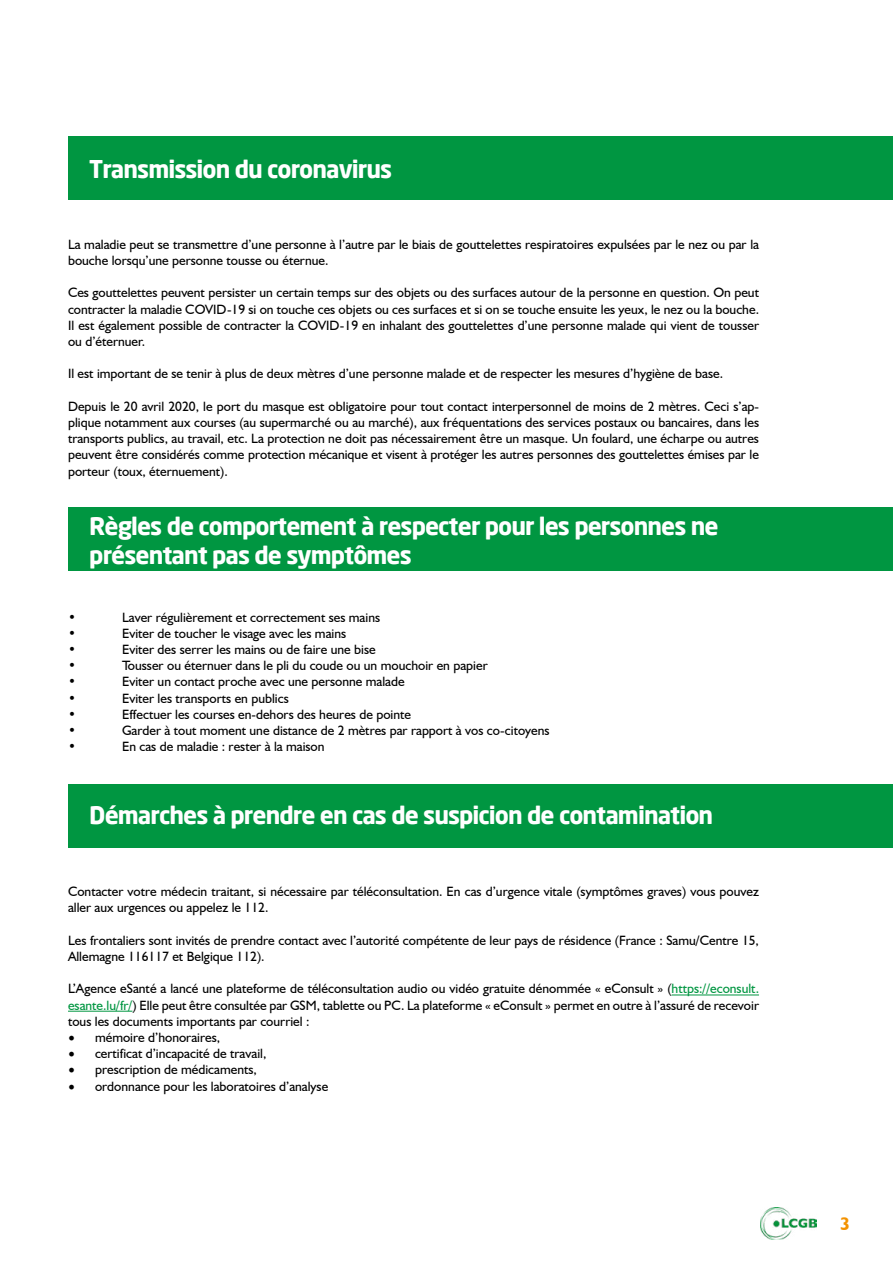
<style>
.page{position:relative;width:893px;height:1263px;background:#fff}
.page>*{position:absolute;margin:0;border:0;box-sizing:border-box;transform-origin:0 0}
.t1{font:700 24px/28.8px "Neo Sans";letter-spacing:-.04em;color:#fff}
.t2{font:700 18px "Humanist 521 BT";color:#f39200}
.t3{font:13.5px/16.2px "Humanist 521 BT";color:#000}
.s1{color:#009641}
.s2{font-family:"Minion Pro";font-size:18px}
</style>
<div class="page">
<img style="left:761px;top:1207px;width:56px;height:33px">
<div style="left:68px;top:507px;width:825px;height:64px;background:#009641"></div>
<div style="left:68px;top:136px;width:825px;height:64px;background:#009641"></div>
<hr style="left:672px;top:994px;width:87px;height:1px;background:#009641">
<hr style="left:68px;top:1011px;width:64px;height:1px;background:#009641">
<div style="left:68px;top:784px;width:825px;height:63px;background:#009641"></div>
<h1 class="t1" style="left:89px;top:154px;width:304px">Transmission du coronavirus</h1>
<p class="t3" style="left:68px;top:236px;width:692px">La maladie peut se transmettre d’une personne à l’autre par le biais de gouttelettes respiratoires expulsées par le nez ou par la bouche lorsqu’une personne tousse ou éternue.</p>
<p class="t3" style="left:68px;top:284px;width:692px;text-align:justify">Ces gouttelettes peuvent persister un certain temps sur des objets ou des surfaces autour de la personne en question. On peut contracter la maladie COVID-19 si on touche ces objets ou ces surfaces et si on se touche ensuite les yeux, le nez ou la bouche.<br>Il est également possible de contracter la COVID-19 en inhalant des gouttelettes d’une personne malade qui vient de tousser ou d’éternuer.</p>
<p class="t3" style="left:68px;top:365px;width:657px">Il est important de se tenir à plus de deux mètres d’une personne malade et de respecter les mesures d’hygiène de base.</p>
<p class="t3" style="left:68px;top:398px;width:692px;text-align:justify">Depuis le 20 avril 2020, le port du masque est obligatoire pour tout contact interpersonnel de moins de 2 mètres. Ceci s’ap&shy;plique notamment aux courses (au supermarché ou au marché), aux fréquentations des services postaux ou bancaires, dans les transports publics, au travail, etc. La protection ne doit pas nécessairement être un masque. Un foulard, une écharpe ou autres peuvent être considérés comme protection mécanique et visent à protéger les autres personnes des gouttelettes émises par le porteur (toux, éternuement).</p>
<h1 class="t1" style="left:89px;top:511px;width:631px">Règles de comportement à respecter pour les personnes ne présentant pas de symptômes</h1>
<p class="t3" style="left:68px;top:609px;width:9px">•</p>
<p class="t3" style="left:122px;top:609px;width:260px">Laver régulièrement et correctement ses mains</p>
<p class="t3" style="left:68px;top:625px;width:9px">•</p>
<p class="t3" style="left:122px;top:625px;width:226px">Eviter de toucher le visage avec les mains</p>
<p class="t3" style="left:68px;top:641px;width:9px">•</p>
<p class="t3" style="left:122px;top:641px;width:255px">Eviter des serrer les mains ou de faire une bise</p>
<p class="t3" style="left:68px;top:657px;width:9px">•</p>
<p class="t3" style="left:122px;top:657px;width:367px">Tousser ou éternuer dans le pli du coude ou un mouchoir en papier</p>
<p class="t3" style="left:68px;top:673px;width:9px">•</p>
<p class="t3" style="left:122px;top:673px;width:284px">Eviter un contact proche avec une personne malade</p>
<p class="t3" style="left:68px;top:690px;width:9px">•</p>
<p class="t3" style="left:122px;top:690px;width:168px">Eviter les transports en publics</p>
<p class="t3" style="left:68px;top:706px;width:9px">•</p>
<p class="t3" style="left:122px;top:706px;width:291px">Effectuer les courses en-dehors des heures de pointe</p>
<p class="t3" style="left:68px;top:722px;width:9px">•</p>
<p class="t3" style="left:122px;top:722px;width:429px">Garder à tout moment une distance de 2 mètres par rapport à vos co-citoyens</p>
<p class="t3" style="left:68px;top:738px;width:9px">•</p>
<p class="t3" style="left:122px;top:738px;width:204px">En cas de maladie : rester à la maison</p>
<h1 class="t1" style="left:89px;top:800px;width:625px">Démarches à prendre en cas de suspicion de contamination</h1>
<p class="t3" style="left:68px;top:883px;width:692px">Contacter votre médecin traitant, si nécessaire par téléconsultation. En cas d’urgence vitale (symptômes graves) vous pouvez aller aux urgences ou appelez le 112.</p>
<p class="t3" style="left:68px;top:932px;width:692px">Les frontaliers sont invités de prendre contact avec l’autorité compétente de leur pays de résidence (France : Samu/Centre 15,<br>Allemagne 116117 et Belgique 112).</p>
<p class="t3" style="left:68px;top:980px;width:692px;text-align:justify">L’Agence eSanté a lancé une plateforme de téléconsultation audio ou vidéo gratuite dénommée « eConsult » (<span class="s1">https://econsult. esante.lu/fr/</span>) Elle peut être consultée par GSM, tablette ou PC. La plateforme « eConsult » permet en outre à l’assuré de recevoir tous les documents importants par courriel :</p>
<p class="t3" style="left:68px;top:1029px;width:154px"><span class="s2">•</span> mémoire d’honoraires,</p>
<p class="t3" style="left:68px;top:1045px;width:200px"><span class="s2">•</span> certificat d’incapacité de travail,</p>
<p class="t3" style="left:68px;top:1061px;width:190px"><span class="s2">•</span> prescription de médicaments,</p>
<p class="t3" style="left:68px;top:1078px;width:262px"><span class="s2">•</span> ordonnance pour les laboratoires d’analyse</p>
<h2 class="t2" style="left:840px;top:1213px;width:11px">3</h2>
</div>
